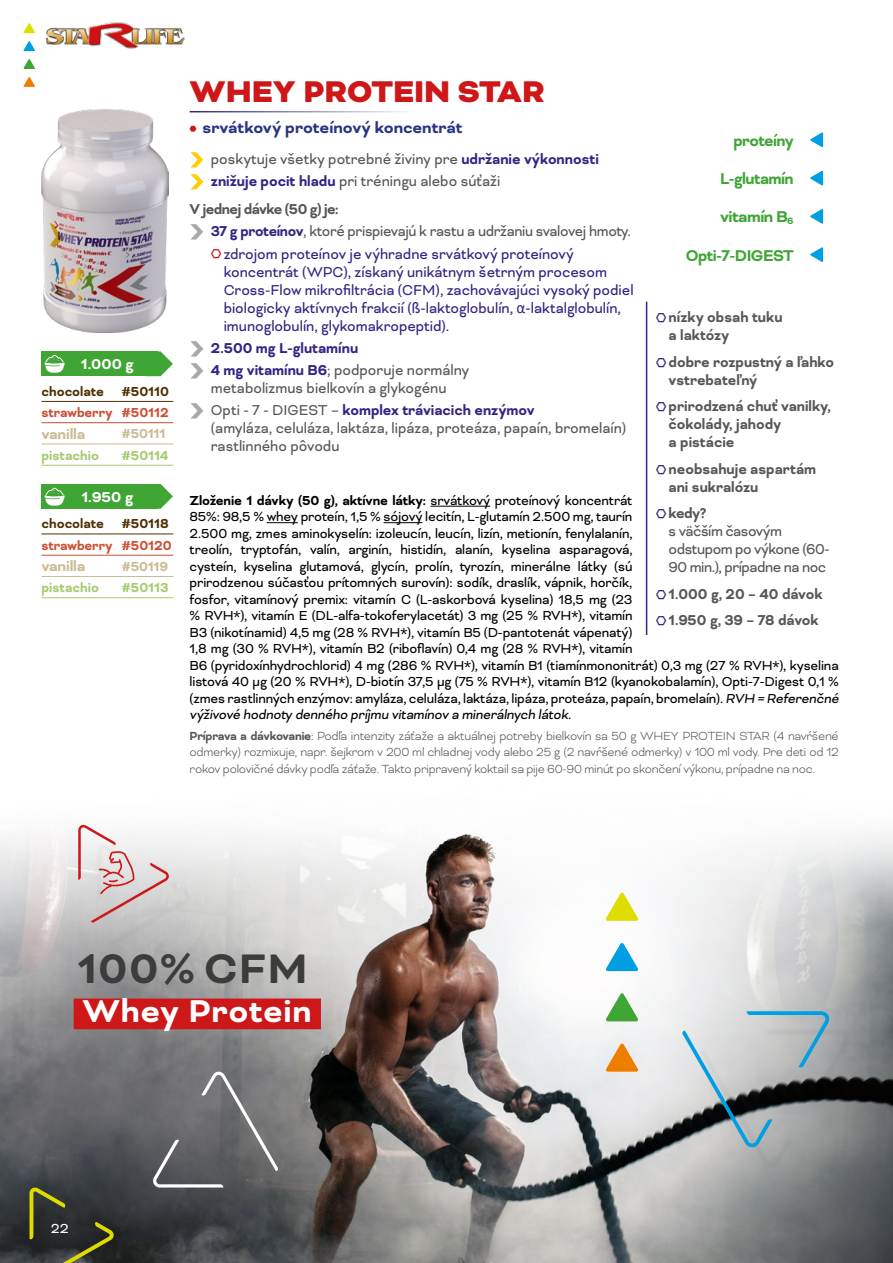
<style>
.page{position:relative;width:893px;height:1263px;background:#fff}
.page>*{position:absolute;margin:0;border:0;box-sizing:border-box;transform-origin:0 0}
.t1{font:700 47.55px "Bicyclette";letter-spacing:.03em;color:#3c3c3b}
.t2{font:700 36.3px "Bicyclette";letter-spacing:.02em;color:#fff}
.t3{font:900 34.5px "Bicyclette";color:#cd1719}
.t4{font:700 18px/38.2px "Bicyclette";letter-spacing:-.03em;color:#3fa535;text-align:right;scale:.96 1}
.t5{font:700 18px "Bicyclette";color:#283583}
.t6{font:16.5px/18px "Bicyclette";color:#312783;scale:.95 1}
.t7{font:16.5px/22.2px "Bicyclette";color:#575756;scale:.95 1}
.t8{font:700 16.5px/18px "Bicyclette";color:#575756;scale:.95 1}
.t9{font:16.5px/18px "Bicyclette";letter-spacing:-.03em;color:#575756;scale:.95 1}
.t10{font:16.5px "Bicyclette";letter-spacing:-.02em;color:#575756;scale:.94 1}
.t11{font:700 16.5px/22.2px "Bicyclette";color:#312783;scale:.95 1}
.t12{font:700 16.5px "Bicyclette";letter-spacing:-.03em;color:#575756;scale:.95 1}
.t13{font:700 16.5px "Bicyclette";letter-spacing:-.01em;color:#c9bb95}
.t14{font:700 16.5px "Bicyclette";color:#fff}
.t15{font:15px/16.5px "Bicyclette";letter-spacing:-.01em;color:#000;scale:.96 1}
.t16{font:700 15px "Bicyclette";letter-spacing:-.01em;color:#ce4e34;scale:.96 1}
.t17{font:700 15px "Bicyclette";color:#4f3004;scale:.96 1}
.t18{font:700 15px "Bicyclette";color:#a5cb6f;scale:.96 1}
.t19{font:700 15px "Bicyclette";letter-spacing:-.01em;color:#c9bb95;scale:.96 1}
.t20{font:15px "Bicyclette";color:#fff}
.t21{font:300 13.5px/16.5px "Bicyclette";letter-spacing:-.02em;color:#575756;text-align:justify;scale:.96 1}
.s1{font-family:"Sport Katalog";font-weight:400;font-size:8.25px;color:#cd1719}
.s2{font-family:"Sport Katalog";font-size:23.25px;color:#ffcc03}
.s3{font-weight:700;color:#312783}
.s4{font-family:"Sport Katalog";font-size:23.25px;color:#a8a8a7}
.s5{font-family:"Sport Katalog";font-size:13.5px;color:#cd1719}
.s6{font-family:"Calibri"}
.s7{font-family:"Sport Katalog";font-weight:400;font-size:23.25px;color:#a8a8a7}
.s8{font-weight:400;color:#575756}
.s9{font-weight:700}
.s10{font-family:"Sport Katalog";font-weight:400;font-size:13.5px;color:#312783}
.s11{font-family:"Sport Katalog";font-size:13.5px;color:#312783}
</style>
<div class="page">
<hr style="left:190px;top:111px;width:225px;height:1px;background:#312783">
<img style="left:42px;top:109px;width:126px;height:224px">
<img style="left:0;top:834px;width:893px;height:429px">
<svg style="left:605px;top:892px;width:33px;height:29px"></svg>
<svg style="left:605px;top:943px;width:33px;height:28px"></svg>
<svg style="left:605px;top:993px;width:33px;height:28px"></svg>
<svg style="left:605px;top:1043px;width:33px;height:29px"></svg>
<div style="left:698px;top:1027px;width:153px;height:143px;background:#000;opacity:.05"></div>
<svg style="left:682px;top:1011px;width:148px;height:136px;background:#9da7ab"></svg>
<div style="left:174px;top:1093px;width:135px;height:126px;background:#000;opacity:.05"></div>
<svg style="left:153px;top:1072px;width:126px;height:115px;background:#707173"></svg>
<div style="left:94px;top:842px;width:99px;height:105px;background:#000;opacity:.05"></div>
<svg style="left:78px;top:824px;width:91px;height:99px"></svg>
<div style="left:41px;top:351px;width:117px;height:25px;background:#3fa535"></div>
<svg style="left:158px;top:351px;width:15px;height:25px"></svg>
<hr style="left:41px;top:401px;width:72px;height:1px;background:#4f3004">
<hr style="left:113px;top:401px;width:60px;height:1px;background:#4f3004">
<hr style="left:41px;top:422px;width:72px;height:1px;background:#ce4e34">
<hr style="left:113px;top:422px;width:60px;height:1px;background:#ce4e34">
<hr style="left:41px;top:465px;width:72px;height:1px;background:#a5cb6f">
<hr style="left:113px;top:465px;width:60px;height:1px;background:#a5cb6f">
<hr style="left:41px;top:444px;width:72px;height:1px;background:#c9bb95">
<hr style="left:113px;top:444px;width:60px;height:1px;background:#c9bb95">
<div style="left:41px;top:484px;width:117px;height:25px;background:#3fa535"></div>
<svg style="left:158px;top:484px;width:15px;height:25px"></svg>
<hr style="left:41px;top:534px;width:72px;height:1px;background:#4f3004">
<hr style="left:113px;top:534px;width:60px;height:1px;background:#4f3004">
<hr style="left:41px;top:555px;width:72px;height:1px;background:#ce4e34">
<hr style="left:113px;top:555px;width:60px;height:1px;background:#ce4e34">
<hr style="left:41px;top:597px;width:72px;height:1px;background:#a5cb6f">
<hr style="left:113px;top:597px;width:60px;height:1px;background:#a5cb6f">
<hr style="left:41px;top:576px;width:72px;height:1px;background:#c9bb95">
<hr style="left:113px;top:576px;width:60px;height:1px;background:#c9bb95">
<svg style="left:45px;top:355px;width:19px;height:18px"></svg>
<svg style="left:45px;top:488px;width:19px;height:18px"></svg>
<hr style="left:431px;top:506px;width:59px;height:1px;background:#000">
<hr style="left:267px;top:522px;width:31px;height:1px;background:#000">
<hr style="left:384px;top:522px;width:38px;height:1px;background:#000">
<hr style="left:646px;top:302px;width:1px;height:333px;background:#312783">
<svg style="left:810px;top:132px;width:13px;height:15px"></svg>
<svg style="left:810px;top:170px;width:13px;height:16px"></svg>
<svg style="left:810px;top:209px;width:13px;height:15px"></svg>
<svg style="left:810px;top:247px;width:13px;height:15px"></svg>
<div style="left:74px;top:998px;width:247px;height:31px;background:#cd1719"></div>
<svg style="left:29px;top:1186px;width:85px;height:77px;background:#3d3f2d"></svg>
<svg style="left:23px;top:23px;width:12px;height:10px"></svg>
<svg style="left:23px;top:41px;width:12px;height:10px"></svg>
<svg style="left:23px;top:59px;width:12px;height:10px"></svg>
<svg style="left:23px;top:77px;width:12px;height:10px"></svg>
<img style="left:46px;top:23px;width:139px;height:26px">
<p class="t14" style="left:81px;top:355px;width:54px">1.000 g</p>
<p class="t17" style="left:41px;top:382px;width:134px">chocolate #50110</p>
<p class="t16" style="left:41px;top:404px;width:134px">strawberry #50112</p>
<p class="t13" style="left:41px;top:424px;width:45px">vanilla</p>
<p class="t19" style="left:121px;top:425px;width:47px">#50111</p>
<p class="t18" style="left:41px;top:446px;width:61px">pistachio</p>
<p class="t18" style="left:121px;top:446px;width:50px">#50114</p>
<p class="t14" style="left:81px;top:487px;width:53px">1.950 g</p>
<p class="t17" style="left:41px;top:515px;width:134px">chocolate #50118</p>
<p class="t16" style="left:41px;top:536px;width:137px">strawberry #50120</p>
<p class="t13" style="left:41px;top:557px;width:45px">vanilla</p>
<p class="t19" style="left:121px;top:558px;width:50px">#50119</p>
<p class="t18" style="left:41px;top:579px;width:61px">pistachio</p>
<p class="t18" style="left:121px;top:579px;width:51px">#50113</p>
<h3 class="t3" style="left:190px;top:71px;width:357px">WHEY PROTEIN STAR</h3>
<p class="t5" style="left:190px;top:117px;width:274px"><span class="s1">B</span> srvátkový proteínový koncentrát</p>
<p class="t7" style="left:190px;top:148px;width:432px"><span class="s2">C</span> poskytuje všetky potrebné živiny pre <span class="s3">udržanie výkonnosti<br></span><span class="s2">C</span> <span class="s3">znižuje pocit hladu</span> pri tréningu alebo súťaži</p>
<p class="t12" style="left:190px;top:199px;width:158px">V jednej dávke (50 g) je:</p>
<p class="t10" style="left:190px;top:222px;width:471px"><span class="s4">C</span> <span class="s3">37 g proteínov</span>, ktoré prispievajú k rastu a udržaniu svalovej hmoty.</p>
<p class="t6" style="left:211px;top:245px;width:383px"><span class="s5">A</span> zdrojom proteínov je výhradne srvátkový proteínový</p>
<p class="t6" style="left:224px;top:263px;width:433px">koncentrát (WPC), získaný unikátnym šetrným procesom Cross-Flow mikrofiltrácia (CFM), zachovávajúci vysoký podiel biologicky aktívnych frakcií (ß-laktoglobulín, <span class="s6">α</span>-laktalglobulín, imunoglobulín, glykomakropeptid).</p>
<p class="t11" style="left:190px;top:337px;width:296px"><span class="s7">C</span> 2.500 mg L-glutamínu<br><span class="s7">C</span> 4 mg vitamínu B6<span class="s8">; podporuje normálny</span></p>
<p class="t7" style="left:190px;top:377px;width:365px;text-indent:21px">metabolizmus bielkovín a glykogénu<br><span class="s4">C</span> Opti - 7 - DIGEST – <span class="s3">komplex tráviacich enzýmov</span></p>
<p class="t7" style="left:211px;top:419px;width:439px;line-height:18px">(amyláza, celuláza, laktáza, lipáza, proteáza, papaín, bromelaín) rastlinného pôvodu</p>
<p class="t15" style="left:190px;top:492px;width:680px"><span class="s9">Zloženie 1 dávky (50 g), aktívne látky:</span> srvátkový proteínový koncentrát<br>85%: 98,5 % whey proteín, 1,5 % sójový lecitín, L-glutamín 2.500 mg, taurín<br>2.500 mg, zmes aminokyselín: izoleucín, leucín, lizín, metionín, fenylalanín,<br>treolín, tryptofán, valín, arginín, histidín, alanín, kyselina asparagová,<br>cysteín, kyselina glutamová, glycín, prolín, tyrozín, minerálne látky (sú<br>prirodzenou súčasťou prítomných surovín): sodík, draslík, vápnik, horčík,<br>fosfor, vitamínový premix: vitamín C (L-askorbová kyselina) 18,5 mg (23<br>% RVH*), vitamín E (DL-alfa-tokoferylacetát) 3 mg (25 % RVH*), vitamín<br>B3 (nikotínamid) 4,5 mg (28 % RVH*), vitamín B5 (D-pantotenát vápenatý)<br>1,8 mg (30 % RVH*), vitamín B2 (riboflavín) 0,4 mg (28 % RVH*), vitamín<br>B6 (pyridoxínhydrochlorid) 4 mg (286 % RVH*), vitamín B1 (tiamínmononitrát) 0,3 mg (27 % RVH*), kyselina listová 40 μg (20 % RVH*), D-biotín 37,5 μg (75 % RVH*), vitamín B12 (kyanokobalamín), Opti-7-Digest 0,1 % (zmes rastlinných enzýmov: amyláza, celuláza, laktáza, lipáza, proteáza, papaín, bromelaín). RVH = Referenčné výživové hodnoty denného príjmu vitamínov a minerálnych látok.</p>
<p class="t21" style="left:190px;top:727px;width:678px"><span class="s9">Príprava a dávkovanie</span>: Podľa intenzity záťaže a aktuálnej potreby bielkovín sa 50 g WHEY PROTEIN STAR (4 navŕšené odmerky) rozmixuje, napr. šejkrom v 200 ml chladnej vody alebo 25 g (2 navŕšené odmerky) v 100 ml vody. Pre deti od 12 rokov polovičné dávky podľa záťaže. Takto pripravený koktail sa pije 60-90 minút po skončení výkonu, prípadne na noc.</p>
<p class="t4" style="left:686px;top:121px;width:114px">proteíny<br>L-glutamín vitamín B<sub>6<br></sub>Opti-7-DIGEST</p>
<p class="t8" style="left:669px;top:308px;width:121px;text-indent:-13px"><span class="s10">A</span>nízky obsah tuku a laktózy</p>
<p class="t8" style="left:669px;top:353px;width:176px;text-indent:-13px"><span class="s10">A</span>dobre rozpustný a ľahko vstrebateľný</p>
<p class="t8" style="left:669px;top:397px;width:172px;text-indent:-13px"><span class="s10">A</span>prirodzená chuť vanilky, čokolády, jahody<br>a pistácie</p>
<p class="t8" style="left:669px;top:460px;width:157px;text-indent:-13px"><span class="s10">A</span>neobsahuje aspartám ani sukralózu</p>
<p class="t9" style="left:669px;top:504px;width:171px;text-indent:-13px"><span class="s11">A</span> <span class="s9">kedy?<br></span>s väčším časovým odstupom po výkone (60-<br>90 min.), prípadne na noc</p>
<p class="t8" style="left:656px;top:581px;width:177px;line-height:26.5px"><span class="s10">A</span>1.000 g, 20 – 40 dávok<br><span class="s10">A</span>1.950 g, 39 – 78 dávok</p>
<h1 class="t1" style="left:77px;top:941px;width:232px">100% CFM</h1>
<h2 class="t2" style="left:82px;top:990px;width:231px">Whey Protein</h2>
<p class="t20" style="left:51px;top:1220px;width:20px">22</p>
</div>
